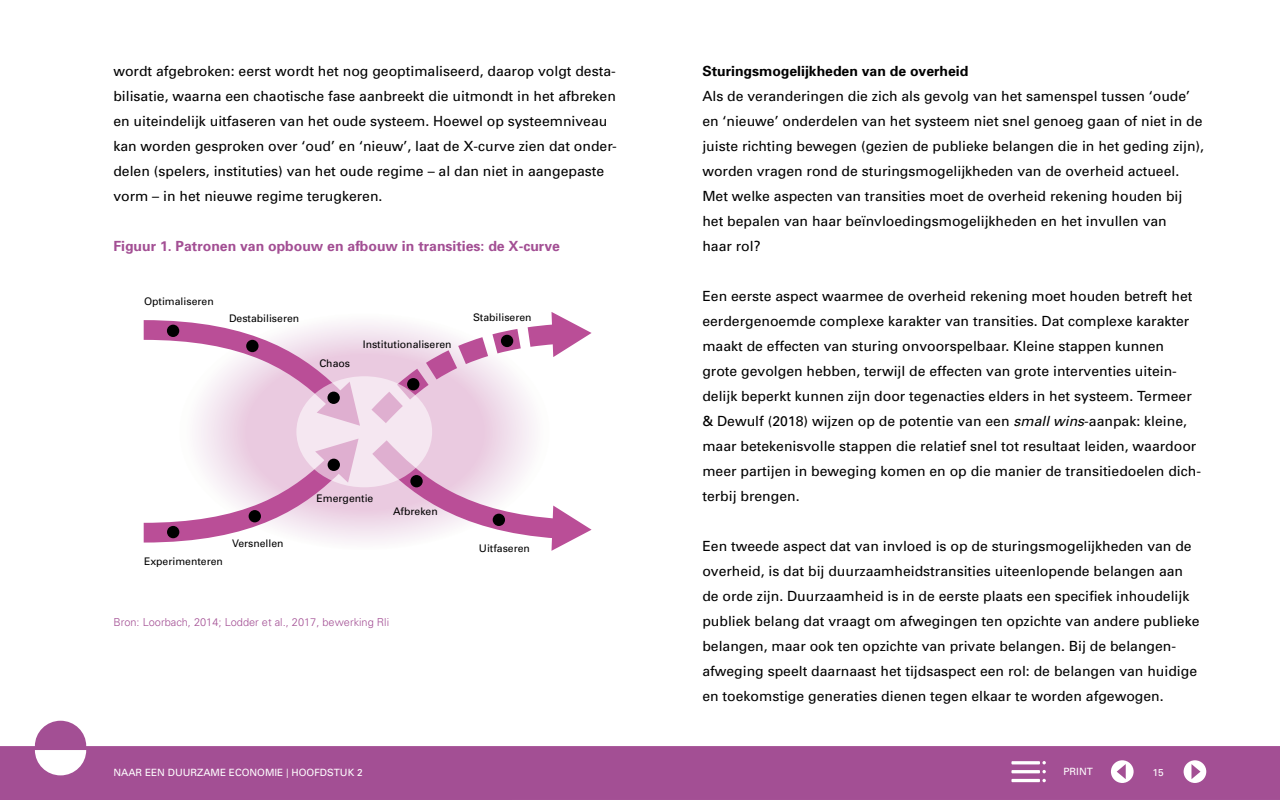
<style>
.page{position:relative;width:1280px;height:800px;background:#fff}
.page>*{position:absolute;margin:0;border:0;box-sizing:border-box;transform-origin:0 0}
.platte_tekst__P{font:14px/25px "Univers";color:#000}
.Kop_figuur_tabel__P{font:700 14px "Univers";color:#a34f94}
.Alinea_kop_vet__H3{font:700 14px "Univers";color:#000}
.Bijschrift_figuur_ta{font:300 11px "Univers";color:#a34f94}
.t1{font:10.4px "Univers";color:#000}
.t2{font:10px "Univers";color:#fff}
.s1{font-style:italic}
.s2{font-size:12.9px}
</style>
<div class="page">
<svg style="left:0;top:721px;width:1280px;height:79px;fill:#a34f94"></svg>
<div style="left:1111px;top:760px;width:23px;height:23px;background:#fff;border-radius:50%"></div>
<svg style="left:1117px;top:764px;width:9px;height:15px"></svg>
<div style="left:1184px;top:760px;width:22px;height:23px;background:#fff;border-radius:50%"></div>
<svg style="left:1191px;top:764px;width:10px;height:15px"></svg>
<svg style="left:1042px;top:779px;width:4px;height:3px"></svg>
<hr style="left:1011px;top:779px;width:29px;height:3px;background:#fff">
<hr style="left:1011px;top:770px;width:29px;height:3px;background:#fff">
<svg style="left:1042px;top:770px;width:4px;height:3px"></svg>
<hr style="left:1011px;top:761px;width:29px;height:3px;background:#fff">
<svg style="left:1042px;top:761px;width:4px;height:3px"></svg>
<svg style="left:196px;top:322px;width:338px;height:220px"></svg>
<svg style="left:372px;top:440px;width:220px;height:111px"></svg>
<svg style="left:144px;top:320px;width:216px;height:106px"></svg>
<svg style="left:371px;top:312px;width:221px;height:111px"></svg>
<svg style="left:144px;top:439px;width:215px;height:104px"></svg>
<div style="left:167px;top:325px;width:12px;height:12px;background:#000;border-radius:50%"></div>
<div style="left:246px;top:340px;width:13px;height:12px;background:#000;border-radius:50%"></div>
<svg style="left:296px;top:376px;width:136px;height:111px;fill:#f5e7f1"></svg>
<div style="left:327px;top:392px;width:13px;height:12px;background:#000;border-radius:50%"></div>
<div style="left:407px;top:378px;width:12px;height:12px;background:#000;border-radius:50%"></div>
<div style="left:501px;top:335px;width:12px;height:12px;background:#000;border-radius:50%"></div>
<div style="left:493px;top:514px;width:12px;height:12px;background:#000;border-radius:50%"></div>
<div style="left:410px;top:475px;width:13px;height:12px;background:#000;border-radius:50%"></div>
<div style="left:328px;top:459px;width:12px;height:12px;background:#000;border-radius:50%"></div>
<div style="left:249px;top:510px;width:12px;height:12px;background:#000;border-radius:50%"></div>
<div style="left:167px;top:526px;width:12px;height:12px;background:#000;border-radius:50%"></div>
<p class="platte_tekst__P" style="left:113px;top:58px;width:505px">wordt afgebroken: eerst wordt het nog geoptimaliseerd, daarop volgt desta&shy;bilisatie, waarna een chaotische fase aanbreekt die uitmondt in het afbreken en uiteindelijk uitfaseren van het oude systeem. Hoewel op systeemniveau kan worden gesproken over ‘oud’ en ‘nieuw’, laat de X-curve zien dat onder&shy;delen (spelers, instituties) van het oude regime – al dan niet in aangepaste vorm – in het nieuwe regime terugkeren.</p>
<p class="Kop_figuur_tabel__P" style="left:113px;top:237px;width:448px">Figuur 1. Patronen van opbouw en afbouw in transities: de X-curve</p>
<p class="t1" style="left:144px;top:295px;width:71px">Optimaliseren</p>
<p class="t1" style="left:229px;top:312px;width:72px">Destabiliseren</p>
<p class="t1" style="left:319px;top:357px;width:32px">Chaos</p>
<p class="t1" style="left:363px;top:338px;width:90px">Institutionaliseren</p>
<p class="t1" style="left:473px;top:311px;width:60px">Stabiliseren</p>
<p class="t1" style="left:144px;top:555px;width:80px">Experimenteren</p>
<p class="t1" style="left:232px;top:537px;width:53px">Versnellen</p>
<p class="t1" style="left:317px;top:492px;width:58px">Emergentie</p>
<p class="t1" style="left:393px;top:505px;width:46px">Afbreken</p>
<p class="Bijschrift_figuur_ta" style="left:113px;top:615px;width:277px">Bron: Loorbach, 2014; Lodder et al., 2017, bewerking Rli</p>
<p class="t1" style="left:479px;top:542px;width:53px">Uitfaseren</p>
<h3 class="Alinea_kop_vet__H3" style="left:702px;top:62px;width:268px">Sturingsmogelijkheden van de overheid</h3>
<p class="platte_tekst__P" style="left:702px;top:83px;width:503px">Als de veranderingen die zich als gevolg van het samenspel tussen ‘oude’ en ‘nieuwe’ onderdelen van het systeem niet snel genoeg gaan of niet in de juiste richting bewegen (gezien de publieke belangen die in het geding zijn), worden vragen rond de sturingsmogelijkheden van de overheid actueel.<br>Met welke aspecten van transities moet de overheid rekening houden bij het bepalen van haar beïnvloedingsmogelijkheden en het invullen van<br>haar rol?</p>
<p class="platte_tekst__P" style="left:702px;top:283px;width:500px">Een eerste aspect waarmee de overheid rekening moet houden betreft het eerdergenoemde complexe karakter van transities. Dat complexe karakter maakt de effecten van sturing onvoorspelbaar. Kleine stappen kunnen grote gevolgen hebben, terwijl de effecten van grote interventies uitein&shy;delijk beperkt kunnen zijn door tegenacties elders in het systeem. Termeer &amp; Dewulf (2018) wijzen op de potentie van een <span class="s1">small wins</span>-aanpak: kleine, maar betekenisvolle stappen die relatief snel tot resultaat leiden, waardoor meer partijen in beweging komen en op die manier de transitiedoelen dich&shy;terbij brengen.</p>
<p class="platte_tekst__P" style="left:702px;top:533px;width:499px">Een tweede aspect dat van invloed is op de sturingsmogelijkheden van de overheid, is dat bij duurzaamheidstransities uiteenlopende belangen aan de orde zijn. Duurzaamheid is in de eerste plaats een specifiek inhoudelijk publiek belang dat vraagt om afwegingen ten opzichte van andere publieke belangen, maar ook ten opzichte van private belangen. Bij de belangen&shy;afweging speelt daarnaast het tijdsaspect een rol: de belangen van huidige en toekomstige generaties dienen tegen elkaar te worden afgewogen.</p>
<p class="t2" style="left:113px;top:766px;width:251px">NAAR EEN DUURZAME ECONOMIE <span class="s2">|</span> HOOFDSTUK 2</p>
<p class="t2" style="left:1063px;top:765px;width:31px">PRINT</p>
<p class="t2" style="left:1153px;top:766px;width:13px">15</p>
</div>
